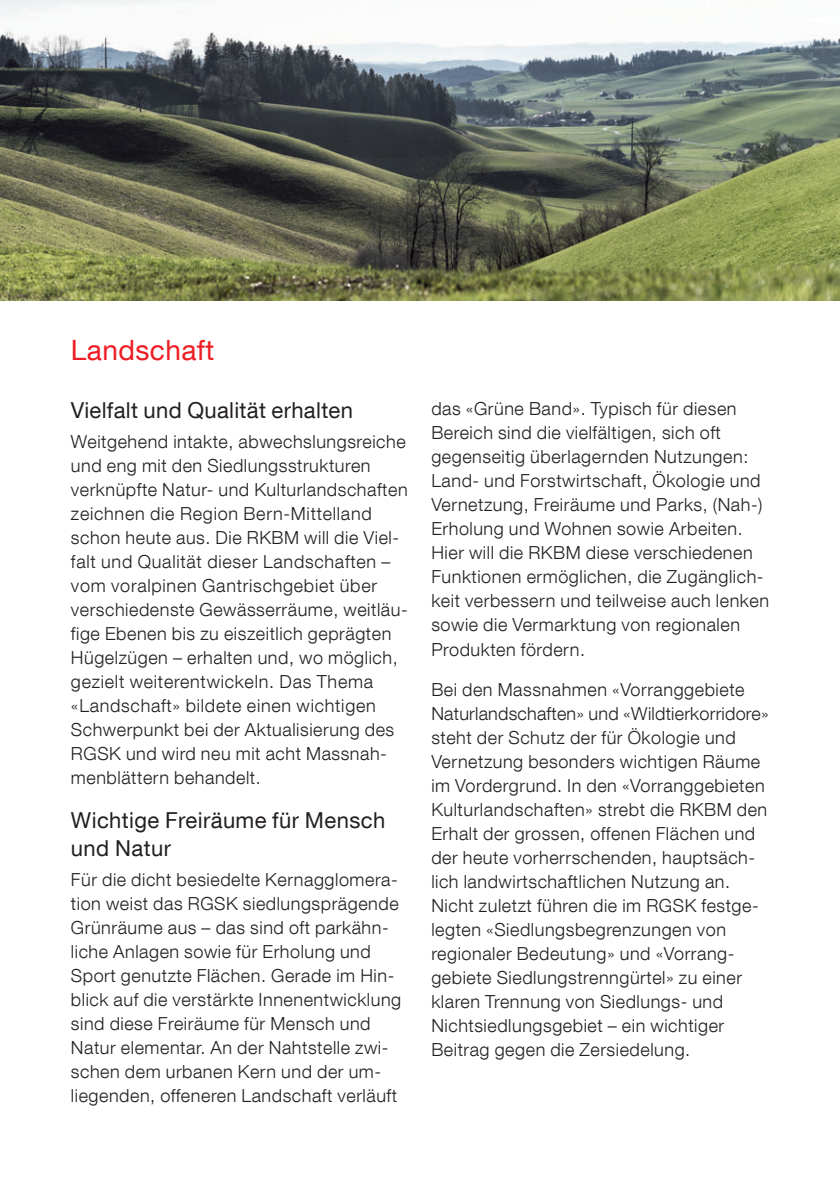
<style>
.page{position:relative;width:840px;height:1191px;background:#fff}
.page>*{position:absolute;margin:0;border:0;box-sizing:border-box;transform-origin:0 0}
.t1{font:28px "Helvetica Neue LT Com";letter-spacing:.015em;color:#ee1d23}
.t2{font:22px/28px "Helvetica Neue LT Com";letter-spacing:.015em;color:#231f20}
.t3{font:300 18px/24px "Helvetica Neue LT Com";letter-spacing:.03em;color:#231f20}
</style>
<div class="page">
<img style="left:839px;top:0;width:1px;height:300px">
<img style="left:0;top:0;width:839px;height:300px">
<h1 class="t1" style="left:71px;top:340px;width:145px">Landschaft</h1>
<p class="t2" style="left:71px;top:400px;width:283px">Vielfalt und Qualität erhalten</p>
<p class="t3" style="left:71px;top:432px;width:338px">Weitgehend intakte, abwechslungsreiche und eng mit den Siedlungsstrukturen verknüpfte Natur- und Kulturlandschaften zeichnen die Region Bern-Mittelland schon heute aus. Die RKBM will die Viel&shy;falt und Qualität dieser Landschaften – vom voralpinen Gantrischgebiet über verschiedenste Gewässerräume, weitläu&shy;fige Ebenen bis zu eiszeitlich geprägten Hügelzügen – erhalten und, wo möglich, gezielt weiterentwickeln. Das Thema «Landschaft» bildete einen wichtigen Schwerpunkt bei der Aktualisierung des RGSK und wird neu mit acht Massnah&shy;men blättern behandelt.</p>
<p class="t2" style="left:71px;top:809px;width:316px">Wichtige Freiräume für Mensch und Natur</p>
<p class="t3" style="left:71px;top:870px;width:331px">Für die dicht besiedelte Kernagglomera&shy;tion weist das RGSK siedlungsprägende Grünräume aus – das sind oft parkähn&shy;liche Anlagen sowie für Erholung und Sport genutzte Flächen. Gerade im Hin&shy;blick auf die verstärkte Innenentwicklung sind diese Freiräume für Mensch und Natur elementar. An der Nahtstelle zwi&shy;schen dem urbanen Kern und der um&shy;liegenden, offeneren Landschaft verläuft</p>
<p class="t3" style="left:431px;top:399px;width:339px">das «Grüne Band». Typisch für diesen Bereich sind die vielfältigen, sich oft gegenseitig überlagernden Nutzungen:<br>Land- und Forstwirtschaft, Ökologie und Vernetzung, Freiräume und Parks, (Nah-)<br>Erholung und Wohnen sowie Arbeiten.<br>Hier will die RKBM diese verschiedenen Funktionen ermöglichen, die Zugänglich&shy;keit verbessern und teilweise auch lenken sowie die Vermarktung von regionalen Produkten fördern.</p>
<p class="t3" style="left:431px;top:679px;width:338px">Bei den Massnahmen «Vorranggebiete Naturlandschaften» und «Wildtierkorridore» steht der Schutz der für Ökologie und Vernetzung besonders wichtigen Räume im Vordergrund. In den «Vorranggebieten Kulturlandschaften» strebt die RKBM den Erhalt der grossen, offenen Flächen und der heute vorherrschenden, hauptsäch&shy;lich landwirtschaftlichen Nutzung an.<br>Nicht zuletzt führen die im RGSK festge&shy;legten «Siedlungsbegrenzungen von regionaler Bedeutung» und «Vorrang&shy;gebiete Siedlungstrenngürtel» zu einer klaren Trennung von Siedlungs- und Nichtsiedlungsgebiet – ein wichtiger Beitrag gegen die Zersiedelung.</p>
</div>
